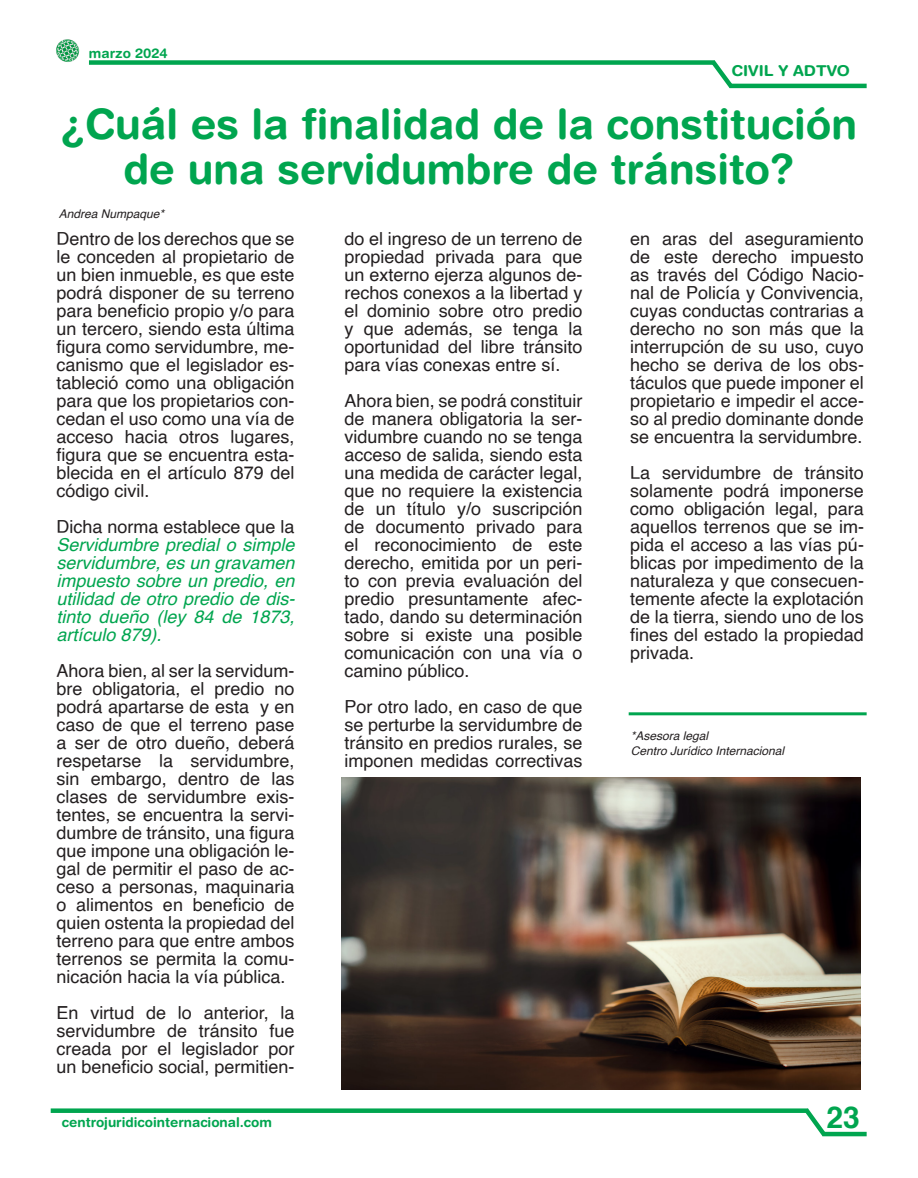
<style>
.page{position:relative;width:918px;height:1178px;background:#fff}
.page>*{position:absolute;margin:0;border:0;box-sizing:border-box;transform-origin:0 0}
.Titulo{font:700 42px/45px "Helvetica Rounded";color:#00a54f;text-align:center}
.t1{font:700 30px "Helvetica";color:#00a54f}
.Texto{font:18px/18px "Helvetica";color:#231f20;text-align:justify}
.Texto-2{font:italic 18px/18px "Helvetica";color:#00a54f;text-align:justify}
.Tema{font:700 15px "Helvetica Rounded";color:#00a54f;scale:1.07 1}
.Página_web{font:700 13.5px "Helvetica Rounded";color:#00a54f}
.Fecha{font:700 13.5px "Helvetica Rounded";color:#00a54f}
.Cargo{font:italic 12px "Helvetica";color:#231f20}
.Escritor{font:italic 12px "Helvetica";color:#231f20}
.s1{font-style:normal;color:#231f20}
</style>
<div class="page">
<div style="left:89px;top:60px;width:626px;height:5px;background:#00a54f"></div>
<svg style="left:707px;top:60px;width:31px;height:29px"></svg>
<hr style="left:730px;top:84px;width:137px;height:4px;background:#00a54f">
<div style="left:51px;top:1108px;width:757px;height:5px;background:#00a54f"></div>
<svg style="left:800px;top:1108px;width:31px;height:29px"></svg>
<hr style="left:823px;top:1132px;width:44px;height:4px;background:#00a54f">
<img style="left:56px;top:39px;width:24px;height:23px">
<hr style="left:629px;top:712px;width:238px;height:3px;background:#00a54f">
<img style="left:341px;top:777px;width:520px;height:313px">
<p class="Fecha" style="left:89px;top:45px;width:80px">marzo 2024</p>
<p class="Tema" style="left:732px;top:61px;width:112px">CIVIL Y ADTVO</p>
<p class="Titulo" style="left:61px;top:101px;width:798px">¿Cuál es la finalidad de la constitución de una servidumbre de tránsito?</p>
<p class="Escritor" style="left:59px;top:204px;width:107px">Andrea Numpaque*</p>
<p class="Texto" style="left:57px;top:230px;width:239px">Dentro de los derechos que se le conceden al propietario de un bien inmueble, es que este podrá disponer de su terreno para beneficio propio y/o para un tercero, siendo esta última figura como servidumbre, me&shy;canismo que el legislador es&shy;tableció como una obligación para que los propietarios con&shy;cedan el uso como una vía de acceso hacia otros lugares, figura que se encuentra esta&shy;blecida en el artículo 879 del código civil.</p>
<p class="Texto-2" style="left:57px;top:518px;width:240px"><span class="s1">Dicha norma establece que la </span>Servidumbre predial o simple servidumbre, es un gravamen impuesto sobre un predio, en utilidad de otro predio de dis&shy;tinto dueño (ley 84 de 1873, artículo 879).</p>
<p class="Texto" style="left:57px;top:662px;width:239px">Ahora bien, al ser la servidum&shy;bre obligatoria, el predio no podrá apartarse de esta y en caso de que el terreno pase a ser de otro dueño, deberá respetarse la servidumbre, sin embargo, dentro de las clases de servidumbre exis&shy;tentes, se encuentra la servi&shy;dumbre de tránsito, una figura que impone una obligación le&shy;gal de permitir el paso de ac&shy;ceso a personas, maquinaria o alimentos en beneficio de quien ostenta la propiedad del terreno para que entre ambos terrenos se permita la comu&shy;nicación hacia la vía pública.</p>
<p class="Texto" style="left:57px;top:1004px;width:239px">En virtud de lo anterior, la servidumbre de tránsito fue creada por el legislador por un beneficio social, permitien-</p>
<p class="Página_web" style="left:62px;top:1114px;width:212px">centrojuridicointernacional.com</p>
<p class="Texto" style="left:344px;top:230px;width:239px">do el ingreso de un terreno de propiedad privada para que un externo ejerza algunos de&shy;rechos conexos a la libertad y el dominio sobre otro predio y que además, se tenga la oportunidad del libre tránsito para vías conexas entre sí.</p>
<p class="Texto" style="left:344px;top:392px;width:239px">Ahora bien, se podrá constituir de manera obligatoria la ser&shy;vidumbre cuando no se tenga acceso de salida, siendo esta una medida de carácter legal, que no requiere la existencia de un título y/o suscripción de documento privado para el reconocimiento de este derecho, emitida por un peri&shy;to con previa evaluación del predio presuntamente afec&shy;tado, dando su determinación sobre si existe una posible comunicación con una vía o camino público.</p>
<p class="Texto" style="left:344px;top:698px;width:239px">Por otro lado, en caso de que se perturbe la servidumbre de tránsito en predios rurales, se imponen medidas correctivas</p>
<p class="Texto" style="left:630px;top:230px;width:235px">en aras del aseguramiento de este derecho impuesto as través del Código Nacio&shy;nal de Policía y Convivencia, cuyas conductas contrarias a derecho no son más que la interrupción de su uso, cuyo hecho se deriva de los obs&shy;táculos que puede imponer el propietario e impedir el acce&shy;so al predio dominante donde se encuentra la servidumbre.</p>
<p class="Texto" style="left:630px;top:464px;width:235px">La servidumbre de tránsito solamente podrá imponerse como obligación legal, para aquellos terrenos que se im&shy;pida el acceso a las vías pú&shy;blicas por impedimento de la naturaleza y que consecuen&shy;temente afecte la explotación de la tierra, siendo uno de los fines del estado la propiedad privada.</p>
<p class="Cargo" style="left:631px;top:726px;width:79px">*Asesora legal</p>
<p class="Cargo" style="left:631px;top:741px;width:155px">Centro Jurídico Internacional</p>
<p class="t1" style="left:826px;top:1093px;width:35px">23</p>
</div>
